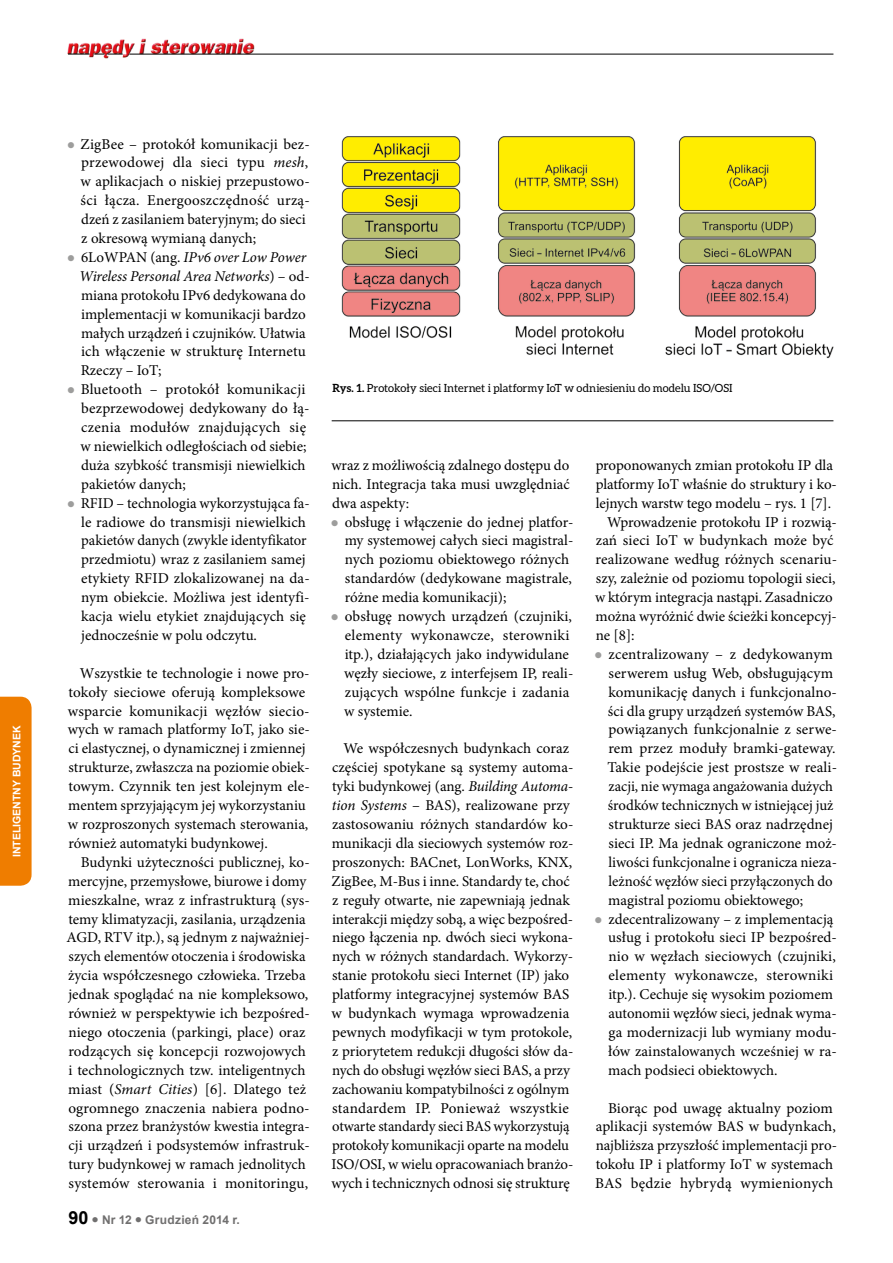
<style>
.page{position:relative;width:893px;height:1263px;background:#fff}
.page>*{position:absolute;margin:0;border:0;box-sizing:border-box;transform-origin:0 0}
.t1{font:15px/18.9px "Minion Pro";color:#000}
.t2{font:700 12px "Arial";letter-spacing:.02em;color:#706f6f}
.t3{font:11.25px "Aleo";letter-spacing:.005em;color:#000}
.t4{font:700 10.5px "Arial";color:#fff}
.s1{font-style:italic}
.s2{font-size:18px;color:#000}
.s3{font-weight:700}
</style>
<div class="page">
<img style="left:67px;top:38px;width:190px;height:21px">
<hr style="left:129px;top:54px;width:704px;height:1px;background:#000">
<svg style="left:68px;top:54px;width:55px;height:1px"></svg>
<div style="left:0;top:697px;width:32px;height:189px;background:#ef7d00"></div>
<img style="left:341px;top:136px;width:492px;height:223px">
<hr style="left:332px;top:420px;width:501px;height:1px;background:#000">
<p class="t4" style="left:10px;top:857px;width:133px;rotate:-90deg">INTELIGENTNY BUDYNEK</p>
<p class="t1" style="left:79px;top:134px;width:232px">ZigBee – protokół komunikacji bez&shy;przewodowej dla sieci typu <span class="s1">mesh</span>, w aplikacjach o niskiej przepustowo&shy;ści łącza. Energooszczędność urzą&shy;dzeń z zasilaniem bateryjnym; do sieci z okresową wymianą danych; 6LoWPAN (ang. <span class="s1">IPv6 over Low Power Wireless Personal Area Networks</span>) – od&shy;miana protokołu IPv6 dedykowana do implementacji w komunikacji bardzo małych urządzeń i czujników. Ułatwia ich włączenie w strukturę Internetu Rzeczy – IoT;<br>Bluetooth – protokół komunikacji bezprzewodowej dedykowany do łą&shy;czenia modułów znajdujących się w niewielkich odległościach od siebie; duża szybkość transmisji niewielkich pakietów danych;<br>RFID – technologia wykorzystująca fa&shy;le radiowe do transmisji niewielkich pakietów danych (zwykle identyfikator przedmiotu) wraz z zasilaniem samej etykiety RFID zlokalizowanej na da&shy;nym obiekcie. Możliwa jest identyfi&shy;kacja wielu etykiet znajdujących się jednocześnie w polu odczytu.</p>
<p class="t1" style="left:68px;top:664px;width:243px;text-indent:12px">Wszystkie te technologie i nowe pro&shy;tokoły sieciowe oferują kompleksowe wsparcie komunikacji węzłów siecio&shy;wych w ramach platformy IoT, jako sie&shy;ci elastycznej, o dynamicznej i zmiennej strukturze, zwłaszcza na poziomie obiek&shy;towym. Czynnik ten jest kolejnym ele&shy;mentem sprzyjającym jej wykorzystaniu w rozproszonych systemach sterowania, również automatyki budynkowej.</p>
<p class="t1" style="left:67px;top:853px;width:245px;text-indent:14px">Budynki użyteczności publicznej, ko&shy;mercyjne, przemysłowe, biurowe i domy mieszkalne, wraz z infrastrukturą (sys&shy;temy klimatyzacji, zasilania, urządzenia AGD, RTV itp.), są jednym z najważniej&shy;szych elementów otoczenia i środowiska życia współczesnego człowieka. Trzeba jednak spoglądać na nie kompleksowo, również w perspektywie ich bezpośred&shy;niego otoczenia (parkingi, place) oraz rodzących się koncepcji rozwojowych i technologicznych tzw. inteligentnych miast (<span class="s1">Smart Cities</span>) [6]. Dlatego też ogromnego znaczenia nabiera podno&shy;szona przez branżystów kwestia integra&shy;cji urządzeń i podsystemów infrastruk&shy;tury budynkowej w ramach jednolitych systemów sterowania i monitoringu,</p>
<p class="t2" style="left:68px;top:1212px;width:173px"><span class="s2">90</span> ● Nr 12 ● Grudzień 2014 r.</p>
<p class="t3" style="left:332px;top:381px;width:402px"><span class="s3">Rys. 1.</span> Protokoły sieci Internet i platformy IoT w odniesieniu do modelu ISO/OSI</p>
<p class="t1" style="left:331px;top:456px;width:240px;text-align:justify">wraz z możliwością zdalnego dostępu do nich. Integracja taka musi uwzględniać dwa aspekty:</p>
<p class="t1" style="left:344px;top:512px;width:231px">obsługę i włączenie do jednej platfor&shy;my systemowej całych sieci magistral&shy;nych poziomu obiektowego różnych standardów (dedykowane magistrale, różne media komunikacji);<br>obsługę nowych urządzeń (czujniki, elementy wykonawcze, sterowniki itp.), działających jako indywidulane węzły sieciowe, z interfejsem IP, reali&shy;zujących wspólne funkcje i zadania w systemie.</p>
<p class="t1" style="left:331px;top:739px;width:244px;text-align:center">We współczesnych budynkach coraz częściej spotykane są systemy automa&shy;tyki budynkowej (ang. <span class="s1">Building Automa&shy;tion Systems</span> – BAS), realizowane przy zastosowaniu różnych standardów ko&shy;munikacji dla sieciowych systemów roz&shy;proszonych: BACnet, LonWorks, KNX, ZigBee, M-Bus i inne. Standardy te, choć z reguły otwarte, nie zapewniają jednak interakcji między sobą, a więc bezpośred&shy;niego łączenia np. dwóch sieci wykona&shy;nych w różnych standardach. Wykorzy&shy;stanie protokołu sieci Internet (IP) jako platformy integracyjnej systemów BAS w budynkach wymaga wprowadzenia pewnych modyfikacji w tym protokole, z priorytetem redukcji długości słów da&shy;nych do obsługi węzłów sieci BAS, a przy zachowaniu kompatybilności z ogólnym standardem IP. Ponieważ wszystkie otwarte standardy sieci BAS wykorzystują protokoły komunikacji oparte na modelu ISO/OSI, w wielu opracowaniach branżo&shy;wych i technicznych odnosi się strukturę</p>
<p class="t1" style="left:596px;top:456px;width:239px">proponowanych zmian protokołu IP dla</p>
<p class="t1" style="left:596px;top:475px;width:243px">platformy IoT właśnie do struktury i ko-</p>
<p class="t1" style="left:596px;top:493px;width:237px">lejnych warstw tego modelu – rys. 1 [7].</p>
<p class="t1" style="left:607px;top:512px;width:231px">Wprowadzenie protokołu IP i rozwią-</p>
<p class="t1" style="left:596px;top:531px;width:239px">zań sieci IoT w budynkach może być</p>
<p class="t1" style="left:596px;top:550px;width:243px">realizowane według różnych scenariu-</p>
<p class="t1" style="left:596px;top:569px;width:241px">szy, zależnie od poziomu topologii sieci,</p>
<p class="t1" style="left:595px;top:588px;width:239px">w którym integracja nastąpi. Zasadniczo</p>
<p class="t1" style="left:596px;top:607px;width:243px">można wyróżnić dwie ścieżki koncepcyj-</p>
<p class="t1" style="left:596px;top:626px;width:40px">ne [8]:</p>
<p class="t1" style="left:609px;top:645px;width:226px">zcentralizowany – z dedykowanym</p>
<p class="t1" style="left:609px;top:664px;width:226px">serwerem usług Web, obsługującym</p>
<p class="t1" style="left:608px;top:682px;width:230px">komunikację danych i funkcjonalno-</p>
<p class="t1" style="left:608px;top:701px;width:229px">ści dla grupy urządzeń systemów BAS,</p>
<p class="t1" style="left:608px;top:720px;width:230px">powiązanych funkcjonalnie z serwe-</p>
<p class="t1" style="left:608px;top:739px;width:229px">rem przez moduły bramki-gateway.</p>
<p class="t1" style="left:607px;top:758px;width:231px">Takie podejście jest prostsze w reali-</p>
<p class="t1" style="left:609px;top:777px;width:226px">zacji, nie wymaga angażowania dużych</p>
<p class="t1" style="left:608px;top:796px;width:227px">środków technicznych w istniejącej już</p>
<p class="t1" style="left:609px;top:815px;width:226px">strukturze sieci BAS oraz nadrzędnej</p>
<p class="t1" style="left:609px;top:834px;width:230px">sieci IP. Ma jednak ograniczone moż-</p>
<p class="t1" style="left:608px;top:853px;width:230px">liwości funkcjonalne i ogranicza nieza-</p>
<p class="t1" style="left:608px;top:871px;width:226px">leżność węzłów sieci przyłączonych do</p>
<p class="t1" style="left:608px;top:890px;width:197px">magistral poziomu obiektowego;</p>
<p class="t1" style="left:609px;top:909px;width:226px">zdecentralizowany – z implementacją</p>
<p class="t1" style="left:608px;top:928px;width:230px">usług i protokołu sieci IP bezpośred-</p>
<p class="t1" style="left:608px;top:947px;width:229px">nio w węzłach sieciowych (czujniki,</p>
<p class="t1" style="left:608px;top:966px;width:226px">elementy wykonawcze, sterowniki</p>
<p class="t1" style="left:608px;top:985px;width:226px">itp.). Cechuje się wysokim poziomem</p>
<p class="t1" style="left:609px;top:1004px;width:230px">autonomii węzłów sieci, jednak wyma-</p>
<p class="t1" style="left:609px;top:1023px;width:230px">ga modernizacji lub wymiany modu-</p>
<p class="t1" style="left:608px;top:1042px;width:230px">łów zainstalowanych wcześniej w ra-</p>
<p class="t1" style="left:608px;top:1060px;width:171px">mach podsieci obiektowych.</p>
<p class="t1" style="left:595px;top:1098px;width:243px;text-align:center">Biorąc pod uwagę aktualny poziom aplikacji systemów BAS w budynkach, najbliższa przyszłość implementacji pro&shy;tokołu IP i platformy IoT w systemach BAS będzie hybrydą wymienionych</p>
</div>
